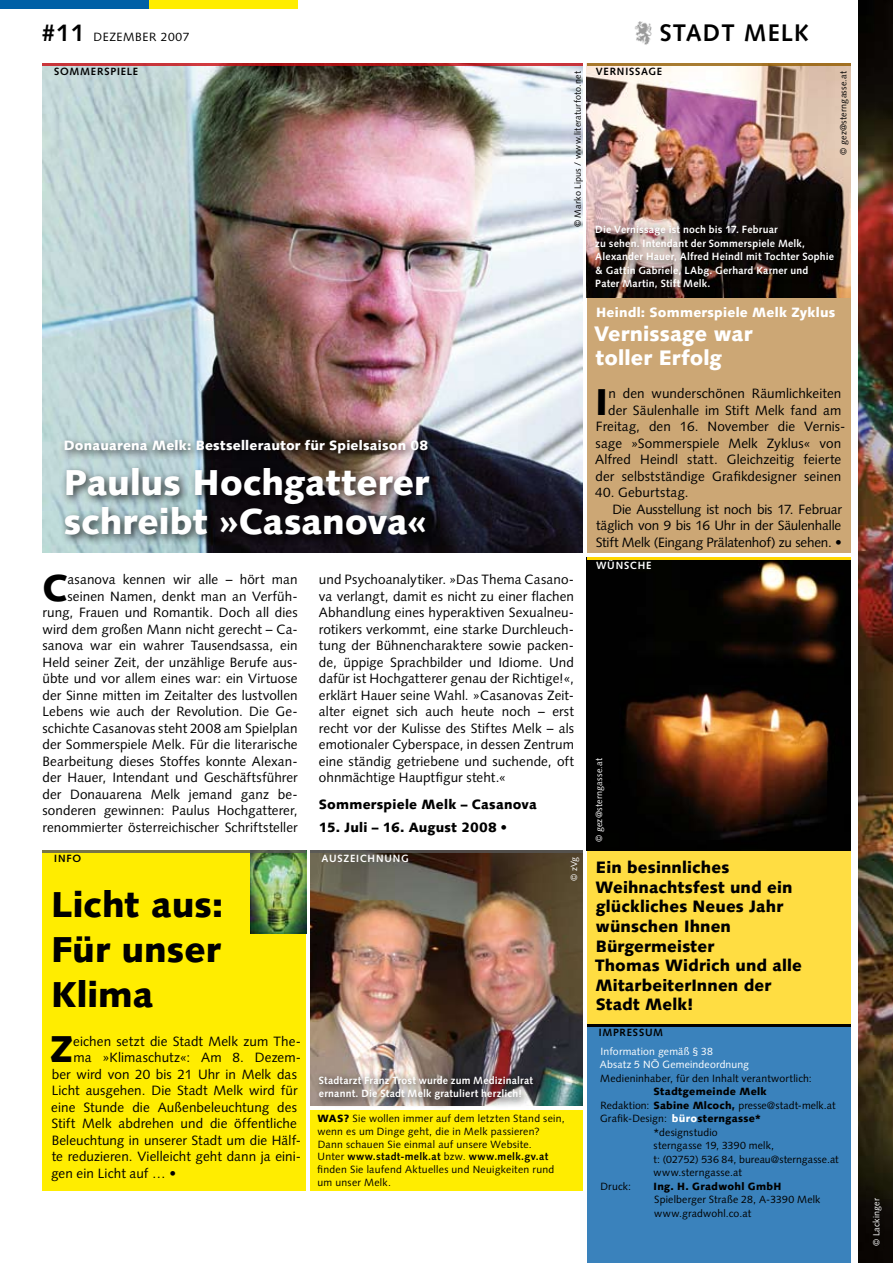
<style>
.page{position:relative;width:893px;height:1263px;background:#fff}
.page>*{position:absolute;margin:0;border:0;box-sizing:border-box;transform-origin:0 0}
.t1{font:900 37.35px "Syntax";color:#000}
.t2{font:900 36px/39px "Syntax";color:#fff}
.t3{font:900 36px/45px "Syntax";color:#000;text-align:justify}
.t4{font:700 24px "Syntax";letter-spacing:.05em;color:#000}
.t5{font:900 21px/24px "Syntax";letter-spacing:.005em;color:#fff}
.t6{font:900 16.5px/19.5px "Syntax";letter-spacing:.01em;color:#000}
.t7{font:13.5px/16.5px "Syntax";letter-spacing:.005em;color:#000;text-align:right}
.t8{font:13.5px "Syntax";letter-spacing:-.015em;color:#000}
.t9{font:900 13.5px "Syntax";letter-spacing:.015em;color:#fff}
.t10{font:900 13.5px "Syntax";letter-spacing:.015em;color:#000}
.t11{font:12px "Syntax";letter-spacing:.05em;color:#000}
.t12{font:10.5px/12.8px "Syntax";letter-spacing:.02em;color:#000}
.t13{font:700 10.5px/13.5px "Syntax";letter-spacing:.02em;color:#fff}
.t14{font:10.5px/13.5px "Syntax";letter-spacing:.015em;color:#fff}
.t15{font:900 10.5px "Syntax";letter-spacing:.025em;color:#000}
.t16{font:700 10.5px "Syntax";letter-spacing:.075em;color:#000}
.t17{font:700 10.5px "Syntax";letter-spacing:.075em;color:#fff}
.t18{font:9px "Syntax";letter-spacing:.02em;color:#000}
.t19{font:9px "Syntax";letter-spacing:.02em;color:#fff}
.s1{font-weight:700;font-size:24px}
.s2{font-weight:400}
.s3{font-weight:900}
.s4{font-weight:700}
.s5{font-weight:900;color:#fff}
.s6{font-family:"Frutiger";font-weight:900}
.s7{font-family:"Frutiger"}
</style>
<div class="page">
<img style="left:310px;top:853px;width:273px;height:253px">
<img style="left:859px;top:0;width:34px;height:1263px">
<div style="left:43px;top:850px;width:263px;height:341px;background:#ffed00"></div>
<img style="left:250px;top:853px;width:56px;height:80px">
<div style="left:310px;top:1110px;width:272px;height:81px;background:#ffed00"></div>
<div style="left:587px;top:64px;width:263px;height:489px;background:#cca775"></div>
<div style="left:587px;top:557px;width:263px;height:489px;background:#ffdd42"></div>
<img style="left:587px;top:66px;width:263px;height:232px">
<img style="left:587px;top:559px;width:263px;height:291px">
<img style="left:43px;top:66px;width:540px;height:487px">
<div style="left:149px;top:0;width:149px;height:9px;background:#ffed00"></div>
<div style="left:0;top:0;width:149px;height:9px;background:#0060a6"></div>
<img style="left:635px;top:21px;width:17px;height:24px">
<div style="left:587px;top:1025px;width:263px;height:238px;background:#3a82bc"></div>
<hr style="left:587px;top:1025px;width:263px;height:2px;background:#000">
<hr style="left:43px;top:64px;width:540px;height:2px;background:#c90c12">
<hr style="left:587px;top:64px;width:263px;height:2px;background:#935c00">
<hr style="left:587px;top:557px;width:263px;height:2px;background:#ffd600">
<div style="left:869px;top:1194px;width:24px;height:69px;background:#0b0704"></div>
<hr style="left:43px;top:850px;width:263px;height:3px;background:#575757">
<hr style="left:310px;top:850px;width:273px;height:3px;background:#575757">
<div style="left:59px;top:435px;width:523px;height:184px;background:#000;opacity:.75"></div>
<div style="left:590px;top:220px;width:274px;height:99px;background:#000;opacity:.75"></div>
<img style="left:314px;top:1070px;width:248px;height:37px">
<p class="t11" style="left:42px;top:29px;width:149px"><span class="s1">#11</span> DEZEMBER 2007</p>
<h3 class="t4" style="left:660px;top:18px;width:151px">STADT MELK</h3>
<p class="t16" style="left:54px;top:66px;width:85px">SOMMERSPIELE</p>
<p class="t9" style="left:64px;top:438px;width:366px">Donauarena Melk: Bestsellerautor für Spielsaison 08</p>
<h2 class="t2" style="left:64px;top:463px;width:367px">Paulus Hochgatterer schreibt »Casanova«</h2>
<p class="t18" style="left:572px;top:227px;width:158px;rotate:-90deg">© Marko Lipus / www.literaturfoto.net</p>
<p class="t7" style="left:43px;top:571px;width:257px">asanova kennen wir alle – hört man seinen Namen, denkt man an Verfüh&shy;rung, Frauen und Romantik. Doch all dies wird dem großen Mann nicht gerecht – Ca&shy;sanova war ein wahrer Tausendsassa, ein Held seiner Zeit, der unzählige Berufe aus&shy;übte und vor allem eines war: ein Virtuose der Sinne mitten im Zeitalter des lustvollen Lebens wie auch der Revolution. Die Ge&shy;schichte Casanovas steht 2008 am Spielplan der Sommerspiele Melk. Für die literarische Bearbeitung dieses Stoffes konnte Alexan&shy;der Hauer, Intendant und Geschäftsführer der Donauarena Melk jemand ganz be&shy;sonderen gewinnen: Paulus Hochgatterer, renommierter österreichischer Schriftsteller</p>
<p class="t7" style="left:319px;top:571px;width:257px;text-align:justify">und Psychoanalytiker. »Das Thema Casano&shy;va verlangt, damit es nicht zu einer flachen Abhandlung eines hyperaktiven Sexualneu&shy;rotikers verkommt, eine starke Durchleuch&shy;tung der Bühnencharaktere sowie packen&shy;de, üppige Sprachbilder und Idiome. Und dafür ist Hochgatterer genau der Richtige!«, erklärt Hauer seine Wahl. »Casanovas Zeit&shy;alter eignet sich auch heute noch – erst recht vor der Kulisse des Stiftes Melk – als emotionaler Cyberspace, in dessen Zentrum eine ständig getriebene und suchende, oft ohnmächtige Hauptfigur steht.«</p>
<h1 class="t1" style="left:43px;top:566px;width:26px">C</h1>
<p class="t10" style="left:319px;top:796px;width:219px">Sommerspiele Melk – Casanova</p>
<p class="t10" style="left:319px;top:819px;width:190px">15. Juli – 16. August 2008 <span class="s2">•</span></p>
<p class="t16" style="left:54px;top:852px;width:28px">INFO</p>
<p class="t17" style="left:322px;top:852px;width:89px">AUSZEICHNUNG</p>
<p class="t19" style="left:569px;top:881px;width:26px;rotate:-90deg">© zVg</p>
<h2 class="t3" style="left:51px;top:882px;width:174px">Licht aus:<br>Für unser Klima</h2>
<h1 class="t1" style="left:50px;top:1027px;width:24px">Z</h1>
<p class="t7" style="left:73px;top:1033px;width:229px">eichen setzt die Stadt Melk zum The-</p>
<p class="t7" style="left:74px;top:1049px;width:229px">ma »Klimaschutz«: Am 8. Dezem-</p>
<p class="t7" style="left:52px;top:1066px;width:247px">ber wird von 20 bis 21 Uhr in Melk das</p>
<p class="t7" style="left:52px;top:1082px;width:247px">Licht ausgehen. Die Stadt Melk wird für</p>
<p class="t7" style="left:51px;top:1099px;width:247px">eine Stunde die Außenbeleuchtung des</p>
<p class="t7" style="left:51px;top:1115px;width:247px">Stift Melk abdrehen und die öffentliche</p>
<p class="t7" style="left:52px;top:1132px;width:251px">Beleuchtung in unserer Stadt um die Hälf-</p>
<p class="t7" style="left:52px;top:1148px;width:251px">te reduzieren. Vielleicht geht dann ja eini-</p>
<p class="t7" style="left:51px;top:1165px;width:127px">gen ein Licht auf … •</p>
<p class="t13" style="left:319px;top:1073px;width:216px">Stadtarzt Franz Trost wurde zum Medizinalrat ernannt. Die Stadt Melk gratuliert herzlich!</p>
<p class="t12" style="left:317px;top:1112px;width:249px"><span class="s3">WAS?</span> Sie wollen immer auf dem letzten Stand sein, wenn es um Dinge geht, die in Melk passieren?<br>Dann schauen Sie einmal auf unsere Website.<br>Unter <span class="s4">www.stadt-melk.at</span> bzw. <span class="s4">www.melk.gv.at </span>finden Sie laufend Aktuelles und Neuigkeiten rund um unser Melk.</p>
<p class="t16" style="left:596px;top:66px;width:68px">VERNISSAGE</p>
<p class="t18" style="left:838px;top:155px;width:85px;rotate:-90deg">© gez@sterngasse.at</p>
<p class="t13" style="left:595px;top:223px;width:240px">Die Vernissage ist noch bis 17. Februar<br>zu sehen. Intendant der Sommerspiele Melk, Alexander Hauer, Alfred Heindl mit Tochter Sophie &amp; Gattin Gabriele, LAbg. Gerhard Karner und Pater Martin, Stift Melk.</p>
<p class="t9" style="left:596px;top:305px;width:241px">Heindl: Sommerspiele Melk Zyklus</p>
<h3 class="t5" style="left:594px;top:322px;width:160px">Vernissage war toller Erfolg</h3>
<h1 class="t1" style="left:596px;top:380px;width:14px">I</h1>
<p class="t7" style="left:609px;top:385px;width:234px">n den wunderschönen Räumlichkeiten</p>
<p class="t7" style="left:608px;top:402px;width:235px">der Säulenhalle im Stift Melk fand am</p>
<p class="t7" style="left:596px;top:418px;width:251px">Freitag, den 16. November die Vernis-</p>
<p class="t7" style="left:596px;top:435px;width:247px">sage »Sommerspiele Melk Zyklus« von</p>
<p class="t7" style="left:595px;top:451px;width:248px">Alfred Heindl statt. Gleichzeitig feierte</p>
<p class="t7" style="left:596px;top:468px;width:247px">der selbstständige Grafikdesigner seinen</p>
<p class="t7" style="left:595px;top:484px;width:95px">40. Geburtstag.</p>
<p class="t8" style="left:612px;top:501px;width:231px">Die Ausstellung ist noch bis 17. Februar</p>
<p class="t8" style="left:596px;top:518px;width:247px">täglich von 9 bis 16 Uhr in der Säulenhalle</p>
<p class="t8" style="left:596px;top:534px;width:248px">Stift Melk (Eingang Prälatenhof) zu sehen. •</p>
<p class="t17" style="left:596px;top:559px;width:57px">WÜNSCHE</p>
<p class="t19" style="left:594px;top:842px;width:85px;rotate:-90deg">© gez@sterngasse.at</p>
<p class="t6" style="left:595px;top:858px;width:208px">Ein besinnliches<br>Weihnachtsfest und ein glückliches Neues Jahr wünschen Ihnen<br>Bürgermeister<br>Thomas Widrich und alle<br>MitarbeiterInnen der<br>Stadt Melk!</p>
<p class="t16" style="left:599px;top:1027px;width:66px">IMPRESSUM</p>
<p class="t14" style="left:600px;top:1044px;width:151px">Information gemäß § 38<br>Absatz 5 NÖ Gemeindeordnung</p>
<p class="t12" style="left:600px;top:1072px;width:213px">Medieninhaber, für den Inhalt verantwortlich:</p>
<p class="t15" style="left:654px;top:1085px;width:115px">Stadtgemeinde Melk</p>
<p class="t12" style="left:600px;top:1099px;width:237px">Redaktion: <span class="s3">Sabine Mlcoch,</span> presse@stadt-melk.at</p>
<p class="t12" style="left:600px;top:1112px;width:162px">Grafik-Design: <span class="s5">büro</span><span class="s3">sterngasse</span><span class="s6">*</span></p>
<p class="t12" style="left:654px;top:1126px;width:66px"><span class="s7">*</span>designstudio</p>
<p class="t12" style="left:654px;top:1139px;width:122px">sterngasse 19, 3390 melk,</p>
<p class="t12" style="left:654px;top:1153px;width:187px">t: (02752) 536 84, bureau@sterngasse.at</p>
<p class="t12" style="left:654px;top:1166px;width:90px">www.sterngasse.at</p>
<p class="t12" style="left:600px;top:1180px;width:32px">Druck:</p>
<p class="t15" style="left:654px;top:1180px;width:129px">Ing. H. Gradwohl GmbH</p>
<p class="t12" style="left:654px;top:1193px;width:168px;line-height:13.5px">Spielberger Straße 28, A-3390 Melk www.gradwohl.co.at</p>
<p class="t19" style="left:871px;top:1246px;width:50px;rotate:-90deg">© Lackinger</p>
</div>
